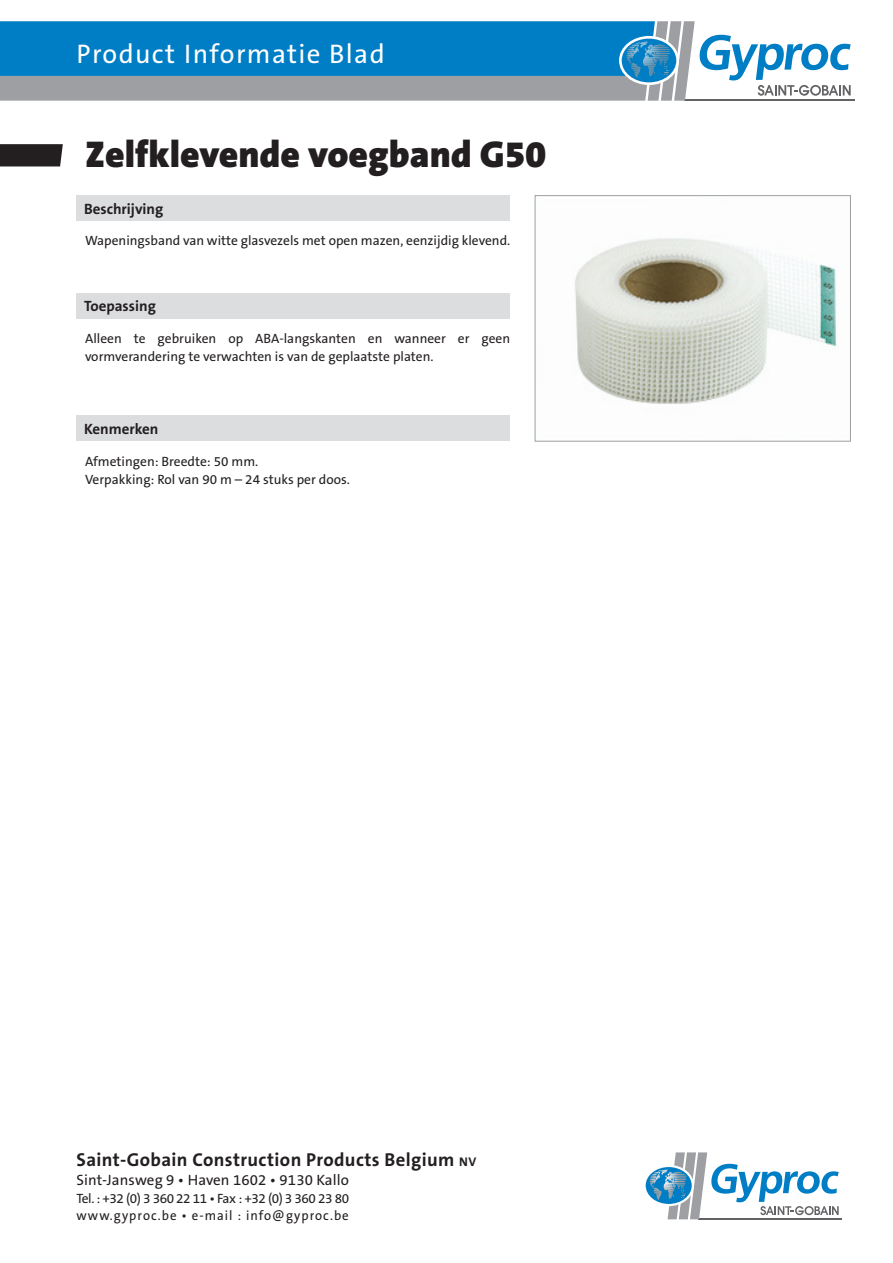
<style>
.page{position:relative;width:893px;height:1263px;background:#fff}
.page>*{position:absolute;margin:0;border:0;box-sizing:border-box;transform-origin:0 0}
.t1{font:900 37.5px "The Sans B9";color:#231f20}
.t2{font:27px "The Sans B5 Plain";letter-spacing:.05em;color:#fff}
.t3{font:700 18.75px "The Sans B7";letter-spacing:.02em;color:#231f20}
.t4{font:15px "The Sans B5 Plain";letter-spacing:.005em;color:#231f20}
.t5{font:700 15px "The Sans B7";color:#231f20}
.t6{font:13.5px/18px "The Sans B5 Plain";color:#231f20}
.t7{font:13.5px "The Sans B5 Plain";letter-spacing:-.03em;color:#231f20}
.t8{font:13.5px "The Sans B5 Plain";letter-spacing:.08em;color:#231f20;scale:.96 1}
.s1{font-size:12.6px}
</style>
<div class="page">
<hr style="left:684px;top:99px;width:170px;height:2px;background:#636366">
<svg style="left:0;top:21px;width:851px;height:80px;background:#529ac3"></svg>
<hr style="left:699px;top:1218px;width:143px;height:1px;background:#636366">
<svg style="left:643px;top:1165px;width:51px;height:41px"></svg>
<div style="left:646px;top:1167px;width:46px;height:37px;background:#007ec5;border-radius:50%"></div>
<svg style="left:650px;top:1152px;width:189px;height:67px"></svg>
<div style="left:77px;top:196px;width:433px;height:25px;background:#dcdddf"></div>
<div style="left:77px;top:416px;width:433px;height:25px;background:#dcdddf"></div>
<div style="left:77px;top:293px;width:433px;height:26px;background:#dcdddf"></div>
<svg style="left:0;top:144px;width:63px;height:22px"></svg>
<img style="left:575px;top:238px;width:262px;height:166px">
<div style="left:535px;top:195px;width:316px;height:246px;border:1px solid #9d9fa2"></div>
<p class="t2" style="left:76px;top:39px;width:310px">Product Informatie Blad</p>
<p class="t1" style="left:85px;top:134px;width:463px">Zelfklevende voegband G50</p>
<p class="t5" style="left:84px;top:201px;width:81px">Beschrijving</p>
<p class="t6" style="left:85px;top:233px;width:427px">Wapeningsband van witte glasvezels met open mazen, eenzijdig klevend.</p>
<p class="t5" style="left:84px;top:298px;width:73px">Toepassing</p>
<p class="t6" style="left:85px;top:330px;width:427px">Alleen te gebruiken op ABA-langskanten en wanneer er geen vormverandering te verwachten is van de geplaatste platen.</p>
<p class="t5" style="left:84px;top:421px;width:76px">Kenmerken</p>
<p class="t6" style="left:85px;top:453px;width:175px">Afmetingen: Breedte: 50 mm.</p>
<p class="t6" style="left:85px;top:471px;width:266px">Verpakking: Rol van 90 m – 24 stuks per doos.</p>
<p class="t3" style="left:77px;top:1150px;width:401px">Saint-Gobain Construction Products Belgium <span class="s1">nv</span></p>
<p class="t4" style="left:77px;top:1172px;width:274px">Sint-Jansweg 9 • Haven 1602 • 9130 Kallo</p>
<p class="t7" style="left:77px;top:1192px;width:274px">Tel. : +32 (0) 3 360 22 11 • Fax : +32 (0) 3 360 23 80</p>
<p class="t8" style="left:77px;top:1208px;width:285px">www.gyproc.be • e-mail : info@gyproc.be</p>
</div>
